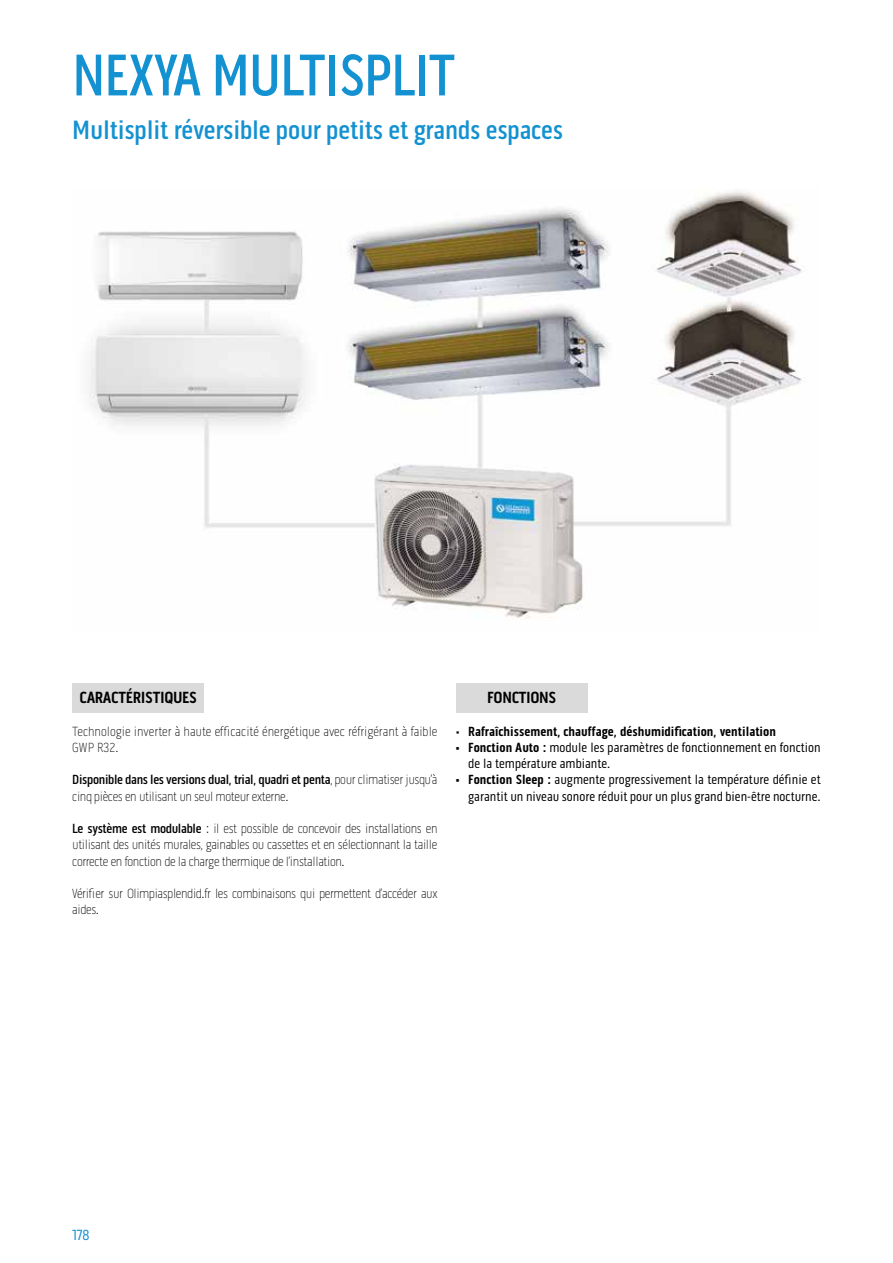
<style>
.page{position:relative;width:893px;height:1263px;background:#fff}
.page>*{position:absolute;margin:0;border:0;box-sizing:border-box;transform-origin:0 0}
.t1{font:500 60px "Pill Gothic 300 mg";letter-spacing:-.02em;color:#1391d1;scale:.95 1}
.t2{font:500 27px "Pill Gothic 300 mg";letter-spacing:-.01em;color:#1391d1}
.t3{font:700 16.5px "Pill Gothic 300 mg";letter-spacing:-.02em;color:#000}
.t4{font:15px "Pill Gothic 300 mg";color:#1391d1}
.t5{font:100 13.5px/16.2px "Pill Gothic 300 mg";letter-spacing:-.025em;color:#000}
.t6{font:13.5px/16.2px "Pill Gothic 300 mg";color:#000}
.t7{font:100 13.5px/16.2px "Pill Gothic 300 mg";color:#000}
.t8{font:700 13.5px "Pill Gothic 300 mg";color:#000}
.s1{font-weight:500}
.s2{font-weight:100}
.s3{font-weight:700}
</style>
<div class="page">
<img style="left:89px;top:191px;width:713px;height:428px">
<div style="left:72px;top:683px;width:132px;height:30px;background:#dadada"></div>
<div style="left:456px;top:683px;width:132px;height:30px;background:#dadada"></div>
<h1 class="t1" style="left:72px;top:40px;width:404px">NEXYA MULTISPLIT</h1>
<h2 class="t2" style="left:72px;top:114px;width:492px">Multisplit réversible pour petits et grands espaces</h2>
<p class="t3" style="left:79px;top:687px;width:119px">CARACTÉRISTIQUES</p>
<p class="t3" style="left:487px;top:687px;width:71px">FONCTIONS</p>
<p class="t7" style="left:72px;top:723px;width:367px">Technologie inverter à haute efficacité énergétique avec réfrigérant à faible<br>GWP R32.</p>
<p class="t5" style="left:72px;top:772px;width:367px"><span class="s1">Disponible dans les versions dual, trial, quadri et penta</span>, pour climatiser jusqu’à cinq pièces en utilisant un seul moteur externe.</p>
<p class="t5" style="left:72px;top:820px;width:367px;text-align:justify"><span class="s1">Le système est modulable</span> : il est possible de concevoir des installations en utilisant des unités murales, gainables ou cassettes et en sélectionnant la taille correcte en fonction de la charge thermique de l’installation.</p>
<p class="t5" style="left:72px;top:885px;width:367px">Vérifier sur Olimpiasplendid.fr les combinaisons qui permettent d’accéder aux aides.</p>
<p class="t8" style="left:455px;top:723px;width:322px"><span class="s2">•</span> Rafraîchissement, chauffage, déshumidification, ventilation</p>
<p class="t6" style="left:468px;top:739px;width:354px;text-indent:-13px"><span class="s3">• Fonction Auto :</span> module les paramètres de fonctionnement en fonction de la température ambiante.</p>
<p class="t6" style="left:455px;top:772px;width:367px;text-align:right"><span class="s3">• Fonction Sleep :</span> augmente progressivement la température définie et garantit un niveau sonore réduit pour un plus grand bien-être nocturne.</p>
<p class="t4" style="left:72px;top:1226px;width:19px">178</p>
</div>
